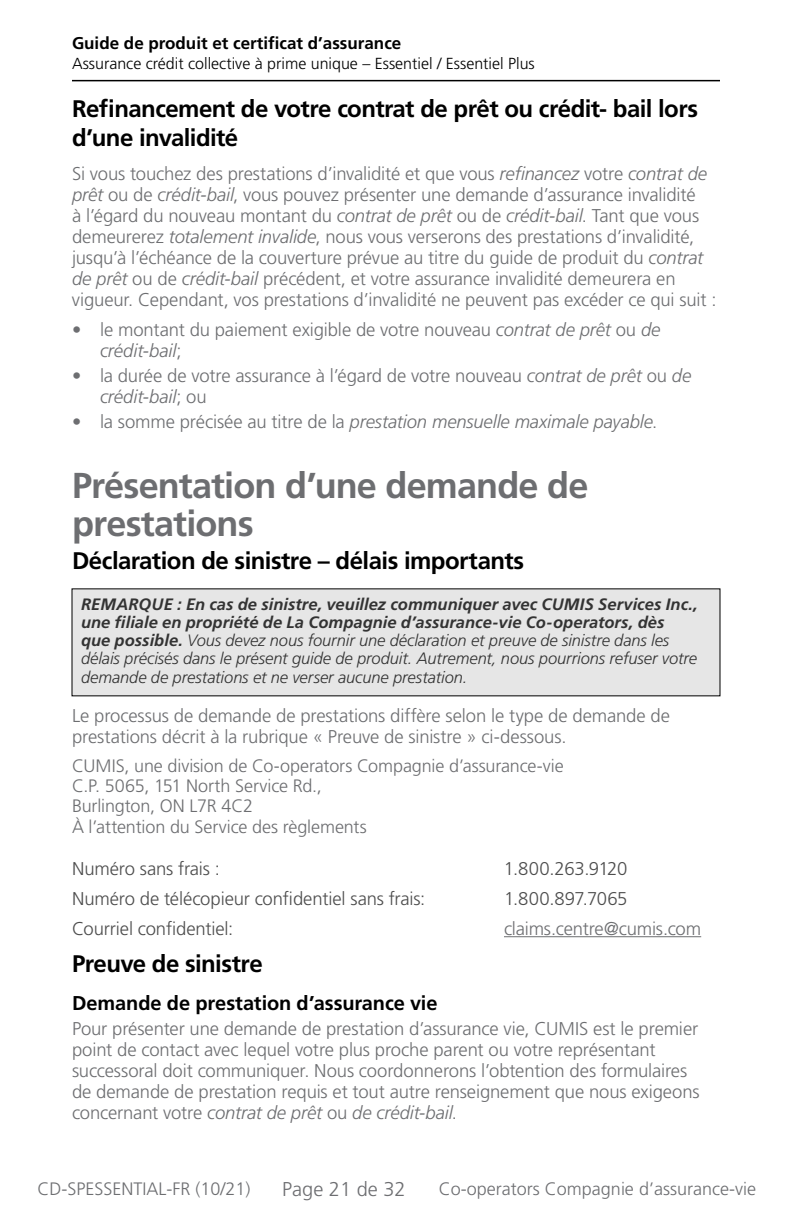
<style>
.page{position:relative;width:792px;height:1224px;background:#fff}
.page>*{position:absolute;margin:0;border:0;box-sizing:border-box;transform-origin:0 0}
.t1{font:700 36px/38px "Frutiger LT Std";letter-spacing:-.025em;color:#6d6e71}
.t2{font:700 24px/28.8px "Frutiger LT Std";letter-spacing:-.025em;color:#000}
.t3{font:700 20px "Frutiger LT Std";letter-spacing:-.005em;color:#000}
.t4{font:300 20px "Frutiger LT Std";color:#6d6e71}
.t5{font:300 18.4px/21px "Frutiger LT Std";letter-spacing:-.01em;color:#6d6e71}
.Body{font:300 18.4px "Frutiger LT Std";letter-spacing:-.01em;color:#4d4d4d}
.t6{font:italic 300 18.4px "Frutiger LT Std";letter-spacing:-.01em;color:#6d6e71}
.Body-2{font:300 18px/20.4px "Frutiger LT Std";letter-spacing:-.005em;color:#6d6e71}
.t7{font:700 17px "Frutiger LT Std";color:#000}
.t8{font:italic 300 16.4px/18.2px "Frutiger LT Std";letter-spacing:-.005em;color:#333}
.t9{font:300 16px "Frutiger LT Std";color:#000}
.s1{font-style:italic}
.s2{font-style:normal}
.s3{font-weight:700}
</style>
<div class="page">
<hr style="left:73px;top:80px;width:646px;height:1px;background:#000">
<div style="left:72px;top:589px;width:648px;height:107px;background:#e6e6e6"></div>
<hr style="left:504px;top:936px;width:197px;height:1px;background:#6d6e71">
<p class="t7" style="left:72px;top:33px;width:331px">Guide de produit et certificat d’assurance</p>
<p class="t9" style="left:72px;top:54px;width:464px">Assurance crédit collective à prime unique – Essentiel / Essentiel Plus</p>
<h3 class="t2" style="left:72px;top:94px;width:628px">Refinancement de votre contrat de prêt ou crédit- bail lors d’une invalidité</h3>
<p class="t5" style="left:72px;top:164px;width:646px">Si vous touchez des prestations d’invalidité et que vous <span class="s1">refinancez</span> votre <span class="s1">contrat de prêt</span> ou de <span class="s1">crédit-bail</span>, vous pouvez présenter une demande d’assurance invalidité<br>à l’égard du nouveau montant du <span class="s1">contrat de prêt</span> ou de <span class="s1">crédit-bail</span>. Tant que vous demeurerez <span class="s1">totalement invalide</span>, nous vous verserons des prestations d’invalidité, jusqu’à l’échéance de la couverture prévue au titre du guide de produit du <span class="s1">contrat de prêt</span> ou de <span class="s1">crédit-bail</span> précédent, et votre assurance invalidité demeurera en vigueur. Cependant, vos prestations d’invalidité ne peuvent pas excéder ce qui suit :</p>
<p class="t5" style="left:100px;top:319px;width:562px;text-indent:-28px">• le montant du paiement exigible de votre nouveau <span class="s1">contrat de prêt</span> ou <span class="s1">de crédit-bail</span>;</p>
<p class="t5" style="left:100px;top:365px;width:593px;text-indent:-28px">• la durée de votre assurance à l’égard de votre nouveau <span class="s1">contrat de prêt</span> ou <span class="s1">de crédit-bail</span>; ou</p>
<p class="t6" style="left:72px;top:412px;width:587px"><span class="s2">• la somme précisée au titre de la</span> prestation mensuelle maximale payable<span class="s2">.</span></p>
<h2 class="t1" style="left:72px;top:466px;width:518px">Présentation d’une demande de prestations</h2>
<h3 class="t2" style="left:72px;top:546px;width:454px">Déclaration de sinistre – délais importants</h3>
<p class="t8" style="left:81px;top:596px;width:618px"><span class="s3">REMARQUE : En cas de sinistre, veuillez communiquer avec CUMIS Services Inc., une filiale en propriété de La Compagnie d’assurance-vie Co-operators, dès que possible.</span> Vous devez nous fournir une déclaration et preuve de sinistre dans les délais précisés dans le présent guide de produit. Autrement, nous pourrions refuser votre demande de prestations et ne verser aucune prestation.</p>
<p class="t5" style="left:72px;top:706px;width:600px">Le processus de demande de prestations diffère selon le type de demande de prestations décrit à la rubrique « Preuve de sinistre » ci-dessous.</p>
<p class="Body-2" style="left:72px;top:756px;width:493px">CUMIS, une division de Co-operators Compagnie d’assurance-vie C.P. 5065, 151 North Service Rd.,<br>Burlington, ON L7R 4C2<br>À l’attention du Service des règlements</p>
<p class="Body" style="left:72px;top:858px;width:149px">Numéro sans frais :</p>
<p class="Body" style="left:504px;top:858px;width:125px">1.800.263.9120</p>
<p class="Body" style="left:72px;top:888px;width:355px">Numéro de télécopieur confidentiel sans frais:</p>
<p class="Body" style="left:504px;top:888px;width:125px">1.800.897.7065</p>
<p class="Body" style="left:72px;top:918px;width:163px">Courriel confidentiel:</p>
<p class="t5" style="left:504px;top:918px;width:199px">claims.centre@cumis.com</p>
<h3 class="t2" style="left:72px;top:950px;width:192px">Preuve de sinistre</h3>
<h4 class="t3" style="left:72px;top:991px;width:367px">Demande de prestation d’assurance vie</h4>
<p class="t5" style="left:72px;top:1019px;width:629px">Pour présenter une demande de prestation d’assurance vie, CUMIS est le premier point de contact avec lequel votre plus proche parent ou votre représentant successoral doit communiquer. Nous coordonnerons l’obtention des formulaires de demande de prestation requis et tout autre renseignement que nous exigeons concernant votre <span class="s1">contrat de prêt</span> ou <span class="s1">de crédit-bail</span>.</p>
<p class="t4" style="left:282px;top:1178px;width:125px">Page 21 de 32</p>
<p class="Body-2" style="left:37px;top:1179px;width:215px">CD-SPESSENTIAL-FR (10/21)</p>
<p class="Body-2" style="left:439px;top:1179px;width:319px">Co-operators Compagnie d’assurance-vie</p>
</div>
